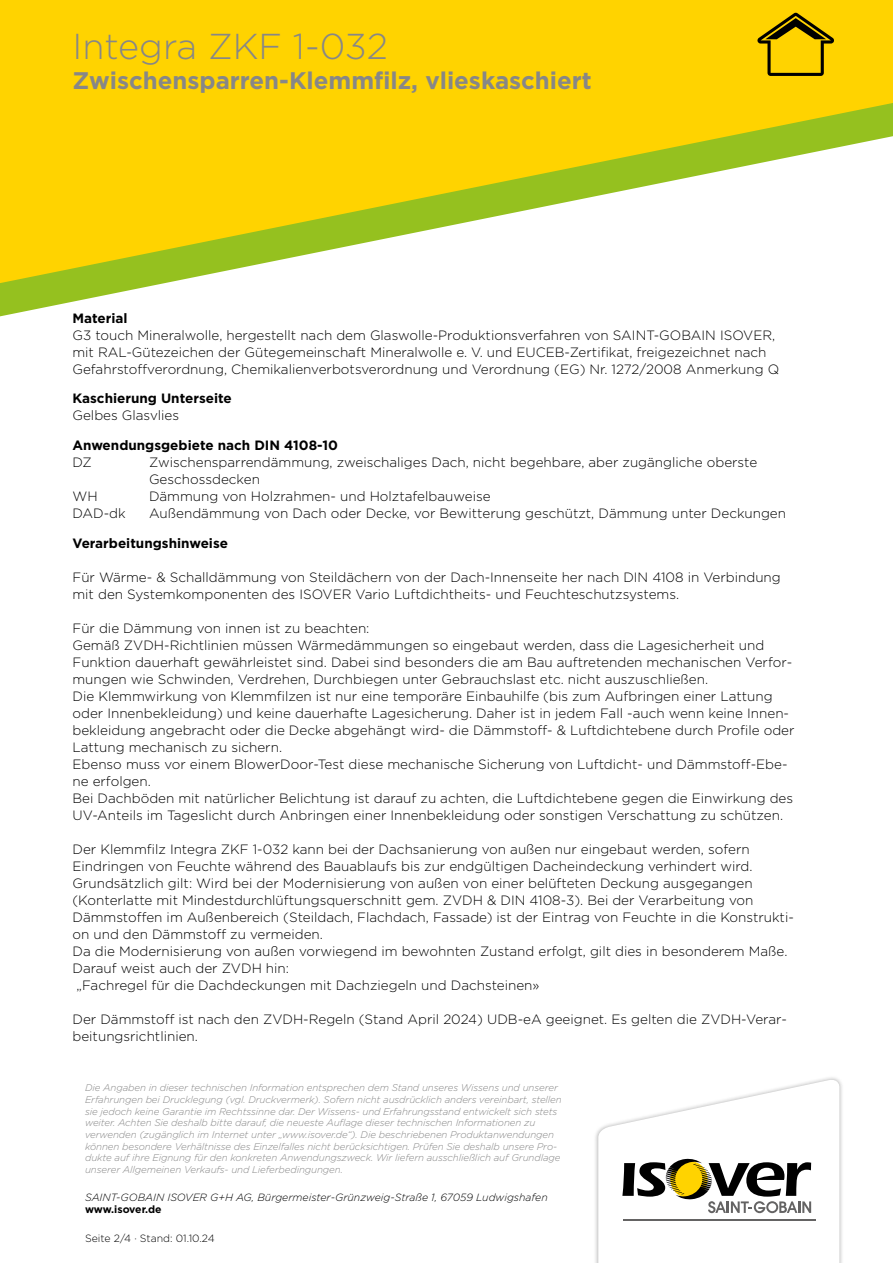
<style>
.page{position:relative;width:893px;height:1263px;background:#fff}
.page>*{position:absolute;margin:0;border:0;box-sizing:border-box;transform-origin:0 0}
.t1{font:300 36px "Gotham";color:#878787}
.t2{font:700 24px "Gotham";color:#878787}
.t3{font:300 13.5px/17px "Gotham";color:#000}
.t4{font:700 13.5px "Gotham";color:#000}
.t5{font:italic 300 10.5px "Gotham";color:#000}
.t6{font:300 10.5px "Gotham";color:#000}
.t7{font:700 10.5px "Gotham";letter-spacing:-.005em;color:#000}
.t8{font:italic 300 9.75px/11.7px "Gotham";letter-spacing:-.01em;color:#878787}
</style>
<div class="page">
<div style="left:594px;top:1075px;width:250px;height:188px;background:#000;opacity:.3"></div>
<svg style="left:598px;top:1078px;width:241px;height:185px"></svg>
<svg style="left:0;top:283px;width:165px;height:33px"></svg>
<svg style="left:0;top:0;width:893px;height:283px;fill:#ffd300"></svg>
<svg style="left:757px;top:13px;width:77px;height:63px;background:#c4a200"></svg>
<h1 class="t1" style="left:72px;top:23px;width:317px">Integra ZKF 1-032</h1>
<h2 class="t2" style="left:72px;top:64px;width:521px">Zwischensparren-Klemmfilz, vlieskaschiert</h2>
<p class="t4" style="left:72px;top:309px;width:57px">Material</p>
<p class="t3" style="left:72px;top:326px;width:708px">G3 touch Mineralwolle, hergestellt nach dem Glaswolle-Produktionsverfahren von SAINT-GOBAIN ISOVER, mit RAL-Gütezeichen der Gütegemeinschaft Mineralwolle e. V. und EUCEB-Zertifikat, freigezeichnet nach<br>Gefahrstoffverordnung, Chemikalienverbotsverordnung und Verordnung (EG) Nr. 1272/2008 Anmerkung Q</p>
<p class="t4" style="left:72px;top:390px;width:161px">Kaschierung Unterseite</p>
<p class="t3" style="left:72px;top:407px;width:108px">Gelbes Glasvlies</p>
<p class="t4" style="left:72px;top:436px;width:267px">Anwendungsgebiete nach DIN 4108-10</p>
<p class="t3" style="left:72px;top:453px;width:21px">DZ</p>
<p class="t3" style="left:149px;top:453px;width:610px">Zwischensparrendämmung, zweischaliges Dach, nicht begehbare, aber zugängliche oberste<br>Geschossdecken</p>
<p class="t3" style="left:72px;top:487px;width:27px">WH</p>
<p class="t3" style="left:149px;top:487px;width:343px">Dämmung von Holzrahmen- und Holztafelbauweise</p>
<p class="t3" style="left:72px;top:504px;width:55px">DAD-dk</p>
<p class="t3" style="left:149px;top:504px;width:639px">Außendämmung von Dach oder Decke, vor Bewitterung geschützt, Dämmung unter Deckungen</p>
<p class="t4" style="left:72px;top:534px;width:157px">Verarbeitungshinweise</p>
<p class="t3" style="left:72px;top:568px;width:710px">Für Wärme- &amp; Schalldämmung von Steildächern von der Dach-Innenseite her nach DIN 4108 in Verbindung mit den Systemkomponenten des ISOVER Vario Luftdichtheits- und Feuchteschutzsystems.</p>
<p class="t3" style="left:72px;top:619px;width:724px">Für die Dämmung von innen ist zu beachten:<br>Gemäß ZVDH-Richtlinien müssen Wärmedämmungen so eingebaut werden, dass die Lagesicherheit und Funktion dauerhaft gewährleistet sind. Dabei sind besonders die am Bau auftretenden mechanischen Verfor&shy;mungen wie Schwinden, Verdrehen, Durchbiegen unter Gebrauchslast etc. nicht auszuschließen.<br>Die Klemmwirkung von Klemmfilzen ist nur eine temporäre Einbauhilfe (bis zum Aufbringen einer Lattung oder Innenbekleidung) und keine dauerhafte Lagesicherung. Daher ist in jedem Fall -auch wenn keine Innen&shy;bekleidung angebracht oder die Decke abgehängt wird- die Dämmstoff- &amp; Luftdichtebene durch Profile oder Lattung mechanisch zu sichern.<br>Ebenso muss vor einem BlowerDoor-Test diese mechanische Sicherung von Luftdicht- und Dämmstoff-Ebe&shy;ne erfolgen.<br>Bei Dachböden mit natürlicher Belichtung ist darauf zu achten, die Luftdichtebene gegen die Einwirkung des UV-Anteils im Tageslicht durch Anbringen einer Innenbekleidung oder sonstigen Verschattung zu schützen.</p>
<p class="t3" style="left:72px;top:840px;width:679px">Der Klemmfilz Integra ZKF 1-032 kann bei der Dachsanierung von außen nur eingebaut werden, sofern</p>
<p class="t3" style="left:72px;top:857px;width:682px">Eindringen von Feuchte während des Bauablaufs bis zur endgültigen Dacheindeckung verhindert wird.</p>
<p class="t3" style="left:72px;top:874px;width:682px">Grundsätzlich gilt: Wird bei der Modernisierung von außen von einer belüfteten Deckung ausgegangen</p>
<p class="t3" style="left:72px;top:891px;width:682px">(Konterlatte mit Mindestdurchlüftungsquerschnitt gem. ZVDH &amp; DIN 4108-3). Bei der Verarbeitung von</p>
<p class="t3" style="left:72px;top:908px;width:723px">Dämmstoffen im Außenbereich (Steildach, Flachdach, Fassade) ist der Eintrag von Feuchte in die Konstrukti-</p>
<p class="t3" style="left:72px;top:925px;width:252px">on und den Dämmstoff zu vermeiden.</p>
<p class="t3" style="left:72px;top:942px;width:716px">Da die Modernisierung von außen vorwiegend im bewohnten Zustand erfolgt, gilt dies in besonderem Maße.</p>
<p class="t3" style="left:72px;top:959px;width:218px">Darauf weist auch der ZVDH hin:</p>
<p class="t3" style="left:77px;top:977px;width:464px">„Fachregel für die Dachdeckungen mit Dachziegeln und Dachsteinen»</p>
<p class="t3" style="left:72px;top:1011px;width:716px">Der Dämmstoff ist nach den ZVDH-Regeln (Stand April 2024) UDB-eA geeignet. Es gelten die ZVDH-Verar&shy;beitungsrichtlinien.</p>
<p class="t8" style="left:85px;top:1081px;width:478px">Die Angaben in dieser technischen Information entsprechen dem Stand unseres Wissens und unserer Erfahrungen bei Drucklegung (vgl. Druckvermerk). Sofern nicht ausdrücklich anders vereinbart, stellen sie jedoch keine Garantie im Rechtssinne dar. Der Wissens- und Erfahrungsstand entwickelt sich stets weiter. Achten Sie deshalb bitte darauf, die neueste Auflage dieser technischen Informationen zu verwenden (zugänglich im Internet unter „www.isover.de“). Die beschriebenen Produktanwendungen können besondere Verhältnisse des Einzelfalles nicht berücksichtigen. Prüfen Sie deshalb unsere Pro&shy;dukte auf ihre Eignung für den konkreten Anwendungszweck. Wir liefern ausschließlich auf Grundlage unserer Allgemeinen Verkaufs- und Lieferbedingungen.</p>
<p class="t5" style="left:85px;top:1190px;width:464px">SAINT-GOBAIN ISOVER G+H AG, Bürgermeister-Grünzweig-Straße 1, 67059 Ludwigshafen</p>
<p class="t6" style="left:85px;top:1231px;width:131px">Seite 2/4 · Stand: 01.10.24</p>
<p class="t7" style="left:85px;top:1202px;width:78px">www.isover.de</p>
</div>
